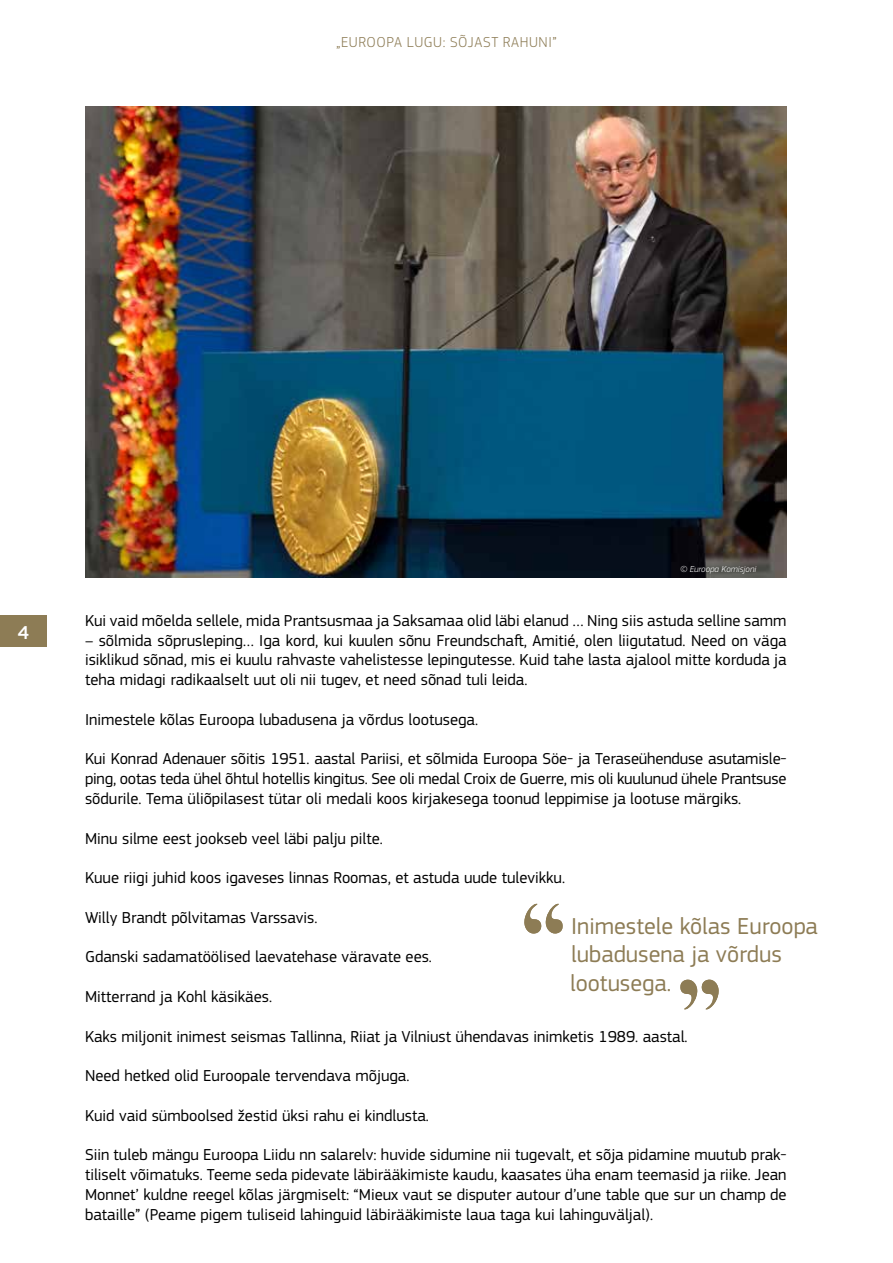
<style>
.page{position:relative;width:893px;height:1263px;background:#fff}
.page>*{position:absolute;margin:0;border:0;box-sizing:border-box;transform-origin:0 0}
.t1{font:24px/28.8px "EC Square Sans Pro";color:#8d7c55}
.t2{font:500 19.5px "EC Square Sans Pro";color:#fff}
.t3{font:16.5px/19.8px "EC Square Sans Pro";color:#000;text-align:justify}
.t4{font:300 15px "EC Square Sans Pro";letter-spacing:.04em;color:#8d7c55}
.t5{font:italic 300 9px "EC Square Sans Pro";color:#fff}
</style>
<div class="page">
<div style="left:0;top:616px;width:47px;height:31px;background:#8d7c55"></div>
<img style="left:85px;top:106px;width:702px;height:471px">
<svg style="left:524px;top:904px;width:39px;height:30px"></svg>
<svg style="left:680px;top:979px;width:39px;height:30px"></svg>
<p class="t4" style="left:336px;top:33px;width:222px">„EUROOPA LUGU: SÕJAST RAHUNI”</p>
<p class="t2" style="left:18px;top:621px;width:13px">4</p>
<p class="t5" style="left:680px;top:563px;width:77px">© Euroopa Komisjoni</p>
<p class="t3" style="left:85px;top:610px;width:703px">Kui vaid mõelda sellele, mida Prantsusmaa ja Saksamaa olid läbi elanud … Ning siis astuda selline samm</p>
<p class="t3" style="left:85px;top:630px;width:703px">– sõlmida sõprusleping… I ga kord, kui kuulen sõnu Freundschaft, Amitié, olen liigutatud. Need on väga isiklikud sõnad, mis ei kuulu rahvaste vahelistesse lepingutesse. Kuid tahe lasta ajalool mitte korduda ja teha midagi radikaalselt uut oli nii tugev, et need sõnad tuli leida.</p>
<p class="t3" style="left:85px;top:709px;width:395px">I nimestele kõlas Euroopa lubadusena ja võrdus lootusega.</p>
<p class="t3" style="left:85px;top:749px;width:703px">Kui Konrad Adenauer sõitis 1951. aastal Pariisi, et sõlmida Euroopa Söe- ja Teraseühenduse asutamisle&shy;ping, ootas teda ühel õhtul hotellis kingitus. See oli medal Croix de Guerre, mis oli kuulunud ühele Prantsuse sõdurile. Tema üliõpilasest tütar oli medali koos kirjakesega toonud leppimise ja lootuse märgiks.</p>
<p class="t3" style="left:85px;top:828px;width:299px">Minu silme eest jookseb veel läbi palju pilte.</p>
<p class="t3" style="left:85px;top:868px;width:482px">Kuue riigi juhid koos igaveses linnas Roomas, et astuda uude tulevikku.</p>
<p class="t3" style="left:85px;top:907px;width:234px">Willy Brandt põlvitamas Varssavis.</p>
<p class="t3" style="left:85px;top:947px;width:348px">Gdanski sadamatöölised laevatehase väravate ees.</p>
<p class="t3" style="left:85px;top:987px;width:189px">Mitterrand ja Kohl käsikäes.</p>
<p class="t3" style="left:85px;top:1026px;width:604px">Kaks miljonit inimest seismas Tallinna, Riiat ja Vilniust ühendavas inimketis 1989. aastal.</p>
<p class="t3" style="left:85px;top:1066px;width:326px">Need hetked olid Euroopale tervendava mõjuga.</p>
<p class="t3" style="left:85px;top:1105px;width:345px">Kuid vaid sümboolsed žestid üksi rahu ei kindlusta.</p>
<p class="t3" style="left:85px;top:1145px;width:703px">Siin tuleb mängu Euroopa Liidu nn salarelv: huvide sidumine nii tugevalt, et sõja pidamine muutub prak&shy;tiliselt võimatuks. Teeme seda pidevate läbirääkimiste kaudu, kaasates üha enam teemasid ja riike. Jean Monnet’ kuldne reegel kõlas järgmiselt: “Mieux vaut se disputer autour d’une table que sur un champ de bataille” (Peame pigem tuliseid lahinguid läbirääkimiste laua taga kui lahinguväljal).</p>
<h1 class="t1" style="left:570px;top:911px;width:249px">I nimestele kõlas Euroopa lubadusena ja võrdus lootusega.</h1>
</div>
